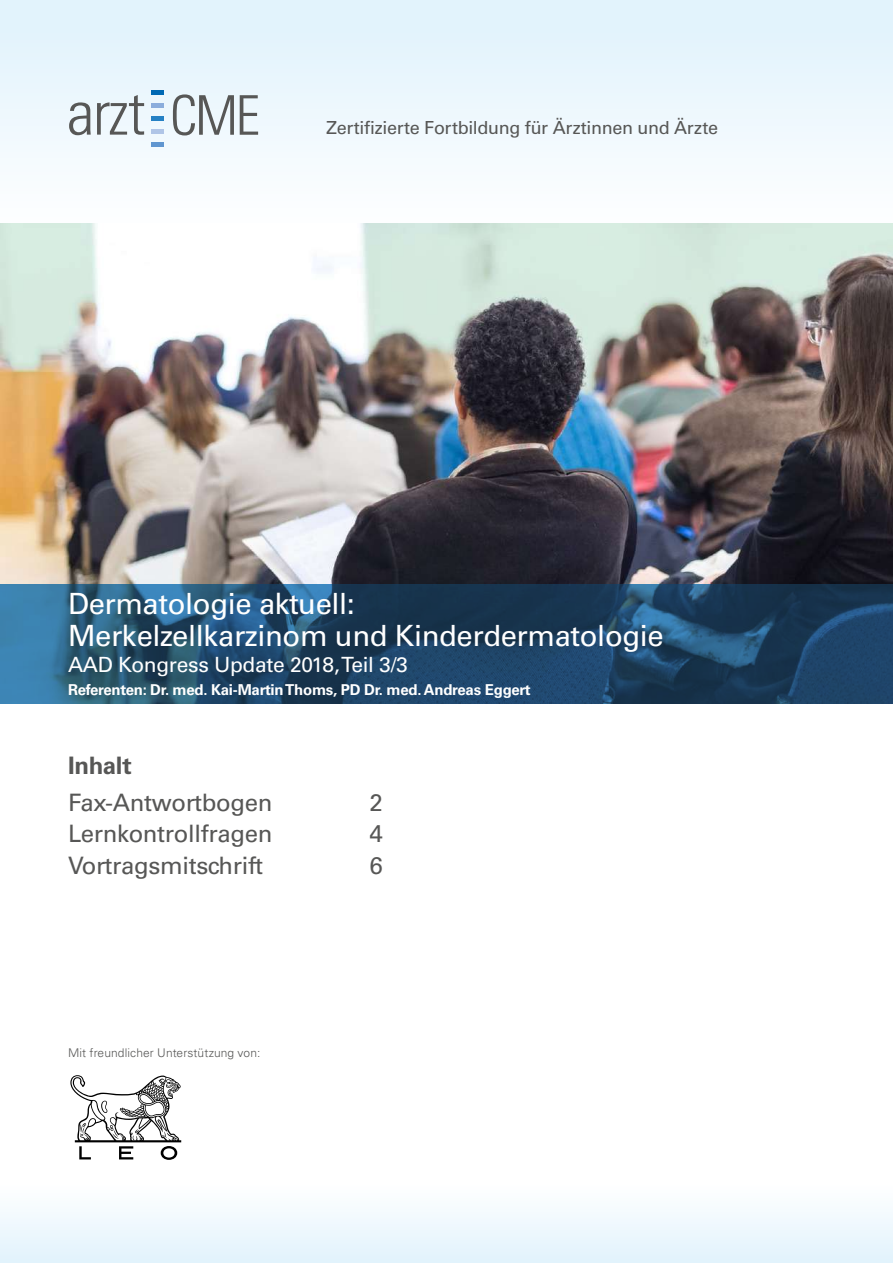
<style>
.page{position:relative;width:893px;height:1263px;background:#fff}
.page>*{position:absolute;margin:0;border:0;box-sizing:border-box;transform-origin:0 0}
.t1{font:29.25px/32.2px "Univers LT Std";letter-spacing:-.015em;color:#fff}
.t2{font:24px "Univers LT Std";letter-spacing:-.015em;color:#575756}
.t3{font:700 24px "Univers LT Std";letter-spacing:-.015em;color:#575756}
.t4{font:21px "Univers LT Std";letter-spacing:-.015em;color:#fff}
.t5{font:18px "Univers LT Std";letter-spacing:-.015em;color:#575756}
.t6{font:700 15px "Univers LT Std";letter-spacing:-.015em;color:#fff}
.t7{font:300 12px "Univers LT Std";letter-spacing:.01em;color:#575756}
</style>
<div class="page">
<div style="left:0;top:1182px;width:893px;height:81px;background:linear-gradient(to bottom,#fff,#e1f2fc)"></div>
<div style="left:0;top:0;width:893px;height:223px;background:linear-gradient(to bottom,#dff1fc,#fdfeff)"></div>
<svg style="left:69px;top:102px;width:22px;height:33px"></svg>
<svg style="left:97px;top:95px;width:47px;height:40px"></svg>
<div style="left:151px;top:142px;width:13px;height:5px;background:#6096d0"></div>
<div style="left:151px;top:129px;width:13px;height:5px;background:#b0c5e7"></div>
<div style="left:151px;top:116px;width:13px;height:5px;background:#2581c4"></div>
<div style="left:151px;top:103px;width:13px;height:5px;background:#8baddc"></div>
<div style="left:151px;top:90px;width:13px;height:5px;background:#0069b4"></div>
<svg style="left:173px;top:94px;width:61px;height:41px"></svg>
<svg style="left:240px;top:95px;width:18px;height:40px"></svg>
<svg style="left:70px;top:1075px;width:111px;height:85px"></svg>
<img style="left:0;top:223px;width:893px;height:362px">
<svg style="left:0;top:585px;width:893px;height:119px;background:#21496a"></svg>
<p class="t5" style="left:326px;top:117px;width:393px">Zertifizierte Fortbildung für Ärztinnen und Ärzte</p>
<p class="t1" style="left:68px;top:587px;width:597px">Dermatologie aktuell:<br>Merkelzellkarzinom und Kinderdermatologie</p>
<p class="t4" style="left:68px;top:652px;width:341px">AAD Kongress Update 2018, Teil 3/3</p>
<p class="t6" style="left:68px;top:681px;width:464px">Referenten: Dr. med. Kai-Martin Thoms, PD Dr. med. Andreas Eggert</p>
<p class="t3" style="left:68px;top:751px;width:65px">Inhalt</p>
<p class="t2" style="left:68px;top:788px;width:206px">Fax-Antwortbogen</p>
<p class="t2" style="left:369px;top:788px;width:15px">2</p>
<p class="t2" style="left:68px;top:820px;width:206px">Lernkontrollfragen</p>
<p class="t2" style="left:369px;top:820px;width:15px">4</p>
<p class="t2" style="left:68px;top:851px;width:197px">Vortragsmitschrift</p>
<p class="t2" style="left:369px;top:851px;width:15px">6</p>
<p class="t7" style="left:68px;top:1045px;width:194px">Mit freundlicher Unterstützung von:</p>
</div>
